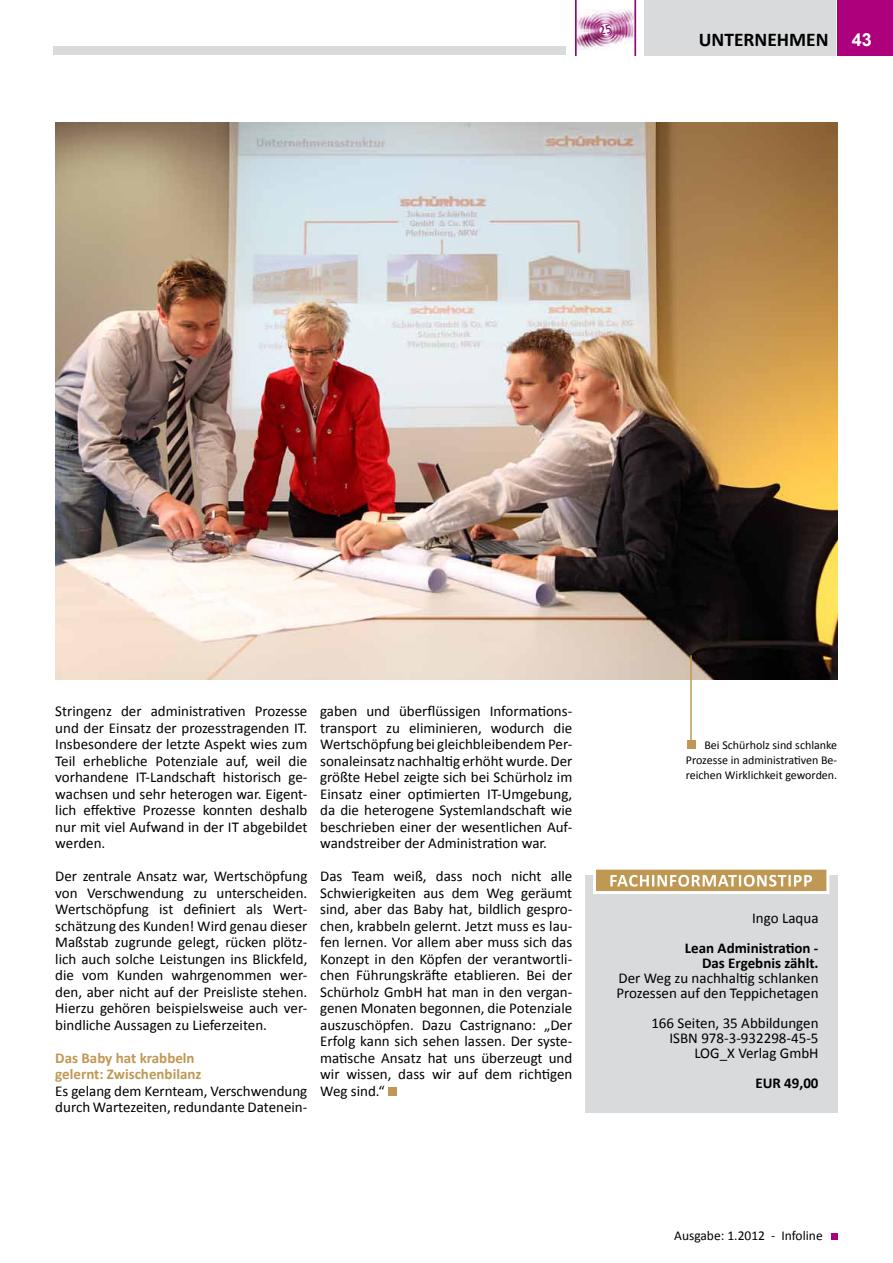
<style>
.page{position:relative;width:893px;height:1263px;background:#fff}
.page>*{position:absolute;margin:0;border:0;box-sizing:border-box;transform-origin:0 0}
.t1{font:700 19.5px "Calibri";color:#000}
.t2{font:700 18px "Arial";color:#fff}
.t3{font:15px/16.5px "Calibri";color:#000;text-align:justify}
.t4{font:700 15px/15px "Calibri";color:#000;text-align:right}
.t5{font:700 15px/16.5px "Calibri";color:#bf9853}
.t6{font:13.5px "Calibri";color:#000}
.t7{font:12px/15px "Calibri";color:#000;text-align:justify}
</style>
<div class="page">
<div style="left:831px;top:1233px;width:6px;height:7px;background:#ad007c"></div>
<div style="left:644px;top:0;width:192px;height:55px;background:#d9dadb"></div>
<div style="left:837px;top:0;width:56px;height:55px;background:#ad007c"></div>
<div style="left:53px;top:46px;width:583px;height:9px;background:#d9dadb"></div>
<div style="left:585px;top:875px;width:252px;height:237px;background:#d9dadb"></div>
<div style="left:593px;top:867px;width:236px;height:27px;background:#bf9853;border:3px solid #fff"></div>
<svg style="left:610px;top:875px;width:202px;height:12px"></svg>
<img style="left:55px;top:122px;width:782px;height:557px">
<div style="left:388px;top:1087px;width:8px;height:9px;background:#bf9853"></div>
<div style="left:687px;top:741px;width:8px;height:8px;background:#bf9853"></div>
<hr style="left:690px;top:655px;width:2px;height:87px;background:#bf9853">
<div style="left:575px;top:0;width:61px;height:55px;background:#fff"></div>
<img style="left:577px;top:10px;width:57px;height:40px">
<hr style="left:575px;top:0;width:2px;height:55px;background:#8c0871">
<hr style="left:634px;top:0;width:2px;height:55px;background:#8c0871">
<div style="left:567px;top:46px;width:8px;height:9px;background:#fff"></div>
<svg style="left:599px;top:23px;width:13px;height:13px"></svg>
<h1 class="t1" style="left:699px;top:28px;width:69px">UNTERNEHMEN</h1>
<p class="t2" style="left:852px;top:28px;width:22px">43</p>
<p class="t3" style="left:55px;top:702px;width:254px">Stringenz der administrativen Prozesse und der Einsatz der prozesstragenden IT.<br>Insbesondere der letzte Aspekt wies zum Teil erhebliche Potenziale auf, weil die vorhandene IT-Landschaft historisch ge&shy;wachsen und sehr heterogen war. Eigent&shy;lich effektive Prozesse konnten deshalb nur mit viel Aufwand in der IT abgebildet werden.</p>
<p class="t3" style="left:55px;top:867px;width:254px">Der zentrale Ansatz war, Wertschöpfung von Verschwendung zu unterscheiden.<br>Wertschöpfung ist definiert als Wert&shy;schätzung des Kunden! Wird genau dieser Maßstab zugrunde gelegt, rücken plötz&shy;lich auch solche Leistungen ins Blickfeld, die vom Kunden wahrgenommen wer&shy;den, aber nicht auf der Preisliste stehen.<br>Hierzu gehören beispielsweise auch ver&shy;bindliche Aussagen zu Lieferzeiten.</p>
<p class="t5" style="left:55px;top:1049px;width:148px">Das Baby hat krabbeln gelernt: Zwischenbilanz</p>
<p class="t3" style="left:55px;top:1082px;width:254px">Es gelang dem Kernteam, Verschwendung durch Wartezeiten, redundante Datenein-</p>
<p class="t3" style="left:320px;top:702px;width:254px">gaben und überflüssigen Informations&shy;transport zu eliminieren, wodurch die Wertschöpfung bei gleichbleibendem Per&shy;sonaleinsatz nachhaltig erhöht wurde. Der größte Hebel zeigte sich bei Schürholz im Einsatz einer optimierten IT-Umgebung, da die heterogene Systemlandschaft wie beschrieben einer der wesentlichen Auf&shy;wandstreiber der Administration war.</p>
<p class="t3" style="left:320px;top:867px;width:254px">Das Team weiß, dass noch nicht alle Schwierigkeiten aus dem Weg geräumt sind, aber das Baby hat, bildlich gespro&shy;chen, krabbeln gelernt. Jetzt muss es lau&shy;fen lernen. Vor allem aber muss sich das Konzept in den Köpfen der verantwortli&shy;chen Führungskräfte etablieren. Bei der Schürholz GmbH hat man in den vergan&shy;genen Monaten begonnen, die Potenziale auszuschöpfen. Dazu Castrignano: „Der Erfolg kann sich sehen lassen. Der syste&shy;matische Ansatz hat uns überzeugt und wir wissen, dass wir auf dem richtigen Weg sind.“</p>
<p class="t7" style="left:686px;top:737px;width:153px;text-indent:19px">Bei Schürholz sind schlanke Prozesse in administrativen Be&shy;reichen Wirklichkeit geworden.</p>
<p class="t3" style="left:752px;top:909px;width:68px">Ingo Laqua</p>
<p class="t4" style="left:685px;top:940px;width:135px">Lean Administration -<br>Das Ergebnis zählt.</p>
<p class="t3" style="left:616px;top:970px;width:204px;line-height:15px">Der Weg zu nachhaltig schlanken<br>Prozessen auf den Teppichetagen</p>
<p class="t3" style="left:651px;top:1015px;width:169px;line-height:15px;text-align:right">166 Seiten, 35 Abbildungen<br>ISBN 978-3-932298-45-5<br>LOG_X Verlag GmbH</p>
<p class="t4" style="left:755px;top:1075px;width:65px">EUR 49,00</p>
<p class="t6" style="left:674px;top:1227px;width:150px">Ausgabe: 1.2012 - Infoline</p>
</div>
